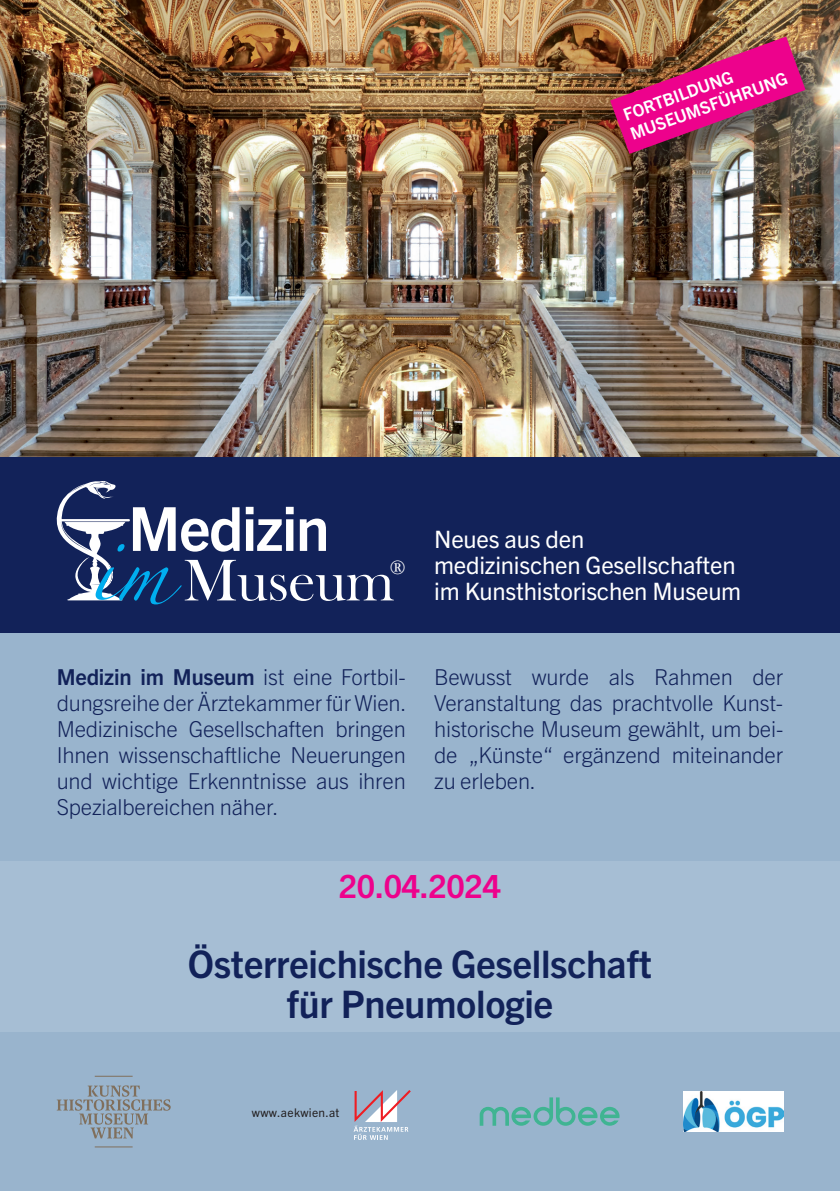
<style>
.page{position:relative;width:840px;height:1191px;background:#fff}
.page>*{position:absolute;margin:0;border:0;box-sizing:border-box;transform-origin:0 0}
.t1{font:60.8px "Bask Old Face";letter-spacing:-.01em;color:#fff}
.t2{font:700 60.8px "Trade Gothic Next LT Pro";letter-spacing:-.025em;color:#fff}
.t3{font:700 38px/40px "Trade Gothic Next LT Pro";letter-spacing:-.01em;color:#122259;text-align:center}
.t4{font:700 32px "Trade Gothic Next LT Pro";letter-spacing:-.01em;color:#ed028c}
.t5{font:24px/26px "Trade Gothic Next LT Pro";letter-spacing:-.01em;color:#fff}
.t6{font:300 22px/26px "Trade Gothic Next LT Pro";letter-spacing:-.01em;color:#122259;text-align:justify}
.t7{font:19.8px "Bask Old Face";color:#fff}
.t8{font:700 17px/19.8px "Trade Gothic Next LT Pro";color:#fff}
.t9{font:12px "Trade Gothic Next LT Pro";letter-spacing:.025em;color:#231f20}
.s1{font-family:"Zapfino";color:#00aeef}
.s2{font-weight:700}
</style>
<div class="page">
<img style="left:0;top:0;width:839px;height:457px">
<div style="left:0;top:632px;width:839px;height:559px;background:#99b4cd"></div>
<div style="left:0;top:861px;width:839px;height:170px;background:#a6bed4"></div>
<div style="left:0;top:457px;width:839px;height:175px;background:#122259"></div>
<div style="left:613px;top:40px;width:216px;height:138px;background:#231f20;opacity:.5"></div>
<img style="left:609px;top:37px;width:196px;height:117px">
<svg style="left:57px;top:481px;width:73px;height:119px"></svg>
<svg style="left:353px;top:1090px;width:57px;height:50px"></svg>
<svg style="left:57px;top:1085px;width:114px;height:53px"></svg>
<hr style="left:95px;top:1146px;width:37px;height:1px;background:#806f5c">
<hr style="left:95px;top:1076px;width:37px;height:1px;background:#806f5c">
<svg style="left:479px;top:1097px;width:140px;height:28px"></svg>
<img style="left:683px;top:1091px;width:99px;height:40px">
<p class="t8" style="left:620px;top:105px;width:167px;rotate:-20deg">FORTBILDUNG<br>MUSEUMSFÜHRUNG</p>
<h1 class="t2" style="left:128px;top:486px;width:203px">Medizin</h1>
<h1 class="t1" style="left:89px;top:547px;width:307px"><span class="s1">im</span> Museum</h1>
<p class="t7" style="left:390px;top:557px;width:17px">®</p>
<p class="t5" style="left:434px;top:525px;width:308px">Neues aus den<br>medizinischen Gesellschaften im Kunsthistorischen Museum</p>
<p class="t6" style="left:57px;top:662px;width:351px"><span class="s2">Medizin im Museum</span> ist eine Fortbil&shy;dungsreihe der Ärztekammer für Wien.<br>Medizinische Gesellschaften bringen Ihnen wissenschaftliche Neuerungen und wichtige Erkenntnisse aus ihren Spezialbereichen näher.</p>
<p class="t6" style="left:434px;top:662px;width:350px">Bewusst wurde als Rahmen der Veranstaltung das prachtvolle Kunst&shy;historische Museum gewählt, um bei&shy;de „Künste“ ergänzend miteinander zu erleben.</p>
<h3 class="t4" style="left:339px;top:863px;width:164px">20.04.2024</h3>
<h2 class="t3" style="left:188px;top:941px;width:465px">Österreichische Gesellschaft für Pneumologie</h2>
<p class="t9" style="left:252px;top:1104px;width:89px">www.aekwien.at</p>
</div>
